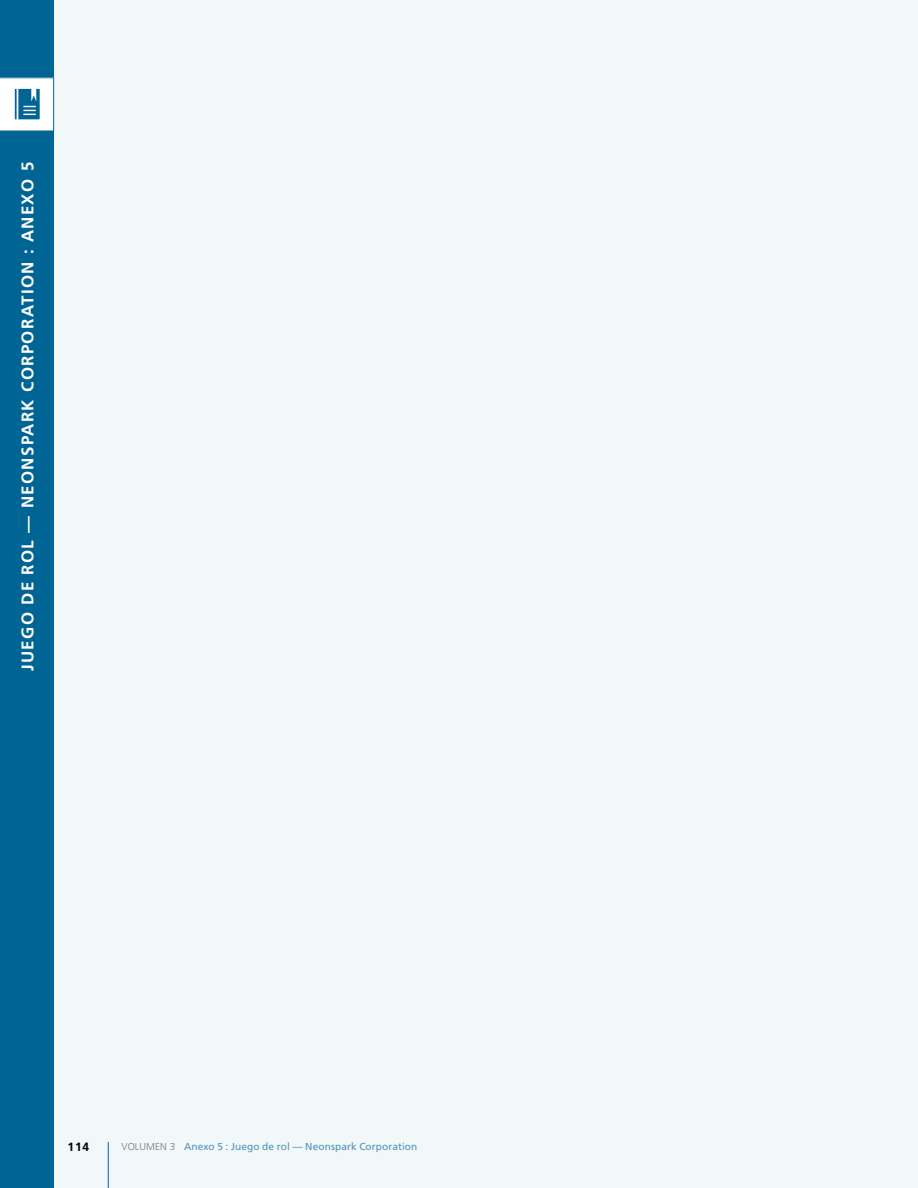
<style>
.page{position:relative;width:918px;height:1188px;background:#f2f7fa}
.page>*{position:absolute;margin:0;border:0;box-sizing:border-box;transform-origin:0 0}
.t1{font:700 16.8px "Frutiger";letter-spacing:.08em;color:#fff}
.t2{font:700 12px "Frutiger";color:#000}
.t3{font:10.2px "Frutiger";letter-spacing:.01em;color:#4d93b4}
.s1{font-weight:300;font-size:10.05px;color:#77787b}
</style>
<div class="page">
<div style="left:0;top:0;width:54px;height:1188px;background:#006595"></div>
<svg style="left:0;top:77px;width:54px;height:54px"></svg>
<hr style="left:108px;top:1142px;width:1px;height:46px;background:#006595">
<h1 class="t1" style="left:18px;top:671px;width:511px;rotate:-90deg">JUEGO DE ROL — NEONSPARK CORPORATION : ANEXO 5</h1>
<p class="t2" style="left:68px;top:1140px;width:23px">114</p>
<p class="t3" style="left:122px;top:1141px;width:297px"><span class="s1">VOLUMEN 3</span> Anexo 5 : Juego de rol — Neonspark Corporation</p>
</div>
